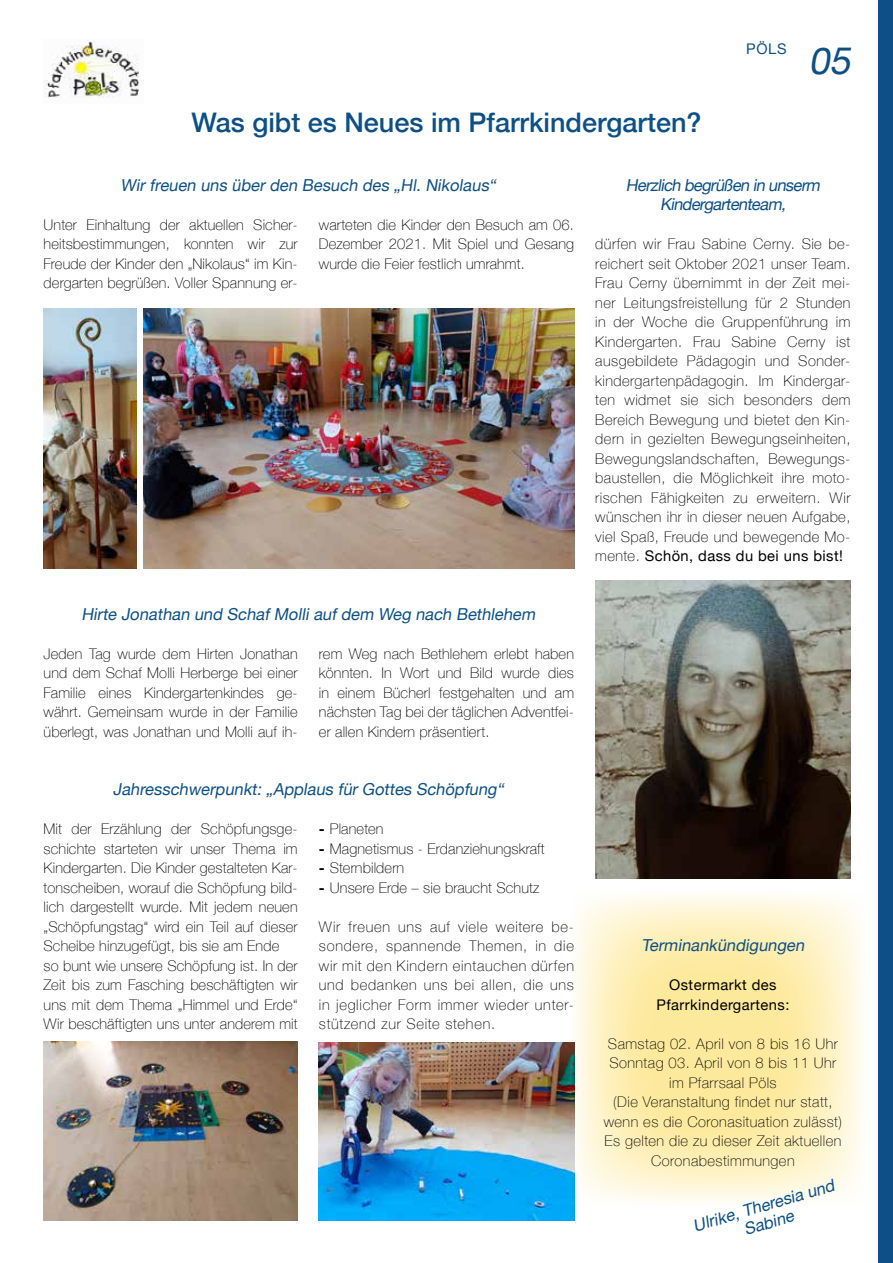
<style>
.page{position:relative;width:893px;height:1263px;background:#fff}
.page>*{position:absolute;margin:0;border:0;box-sizing:border-box;transform-origin:0 0}
.t1{font:italic 37.5px "Helvetica Neue";color:#0e5085}
.t2{font:500 27px "Helvetica Neue";color:#0e5085}
.t3{font:italic 16.5px/18px "Helvetica Neue";color:#0e5085;text-align:center}
.t4{font:100 14.7px/19.5px "Helvetica Neue";letter-spacing:.01em;color:#000;text-align:justify}
.t5{font:100 14.7px/19.5px "Helvetica Neue";letter-spacing:.03em;color:#000;text-align:center}
.t6{font:14.7px/19.5px "Helvetica Neue";letter-spacing:.03em;color:#000;text-align:center}
.t7{font:14.7px "Helvetica Neue";color:#0e5085}
.s1{font-weight:700}
.s2{font-weight:400}
</style>
<div class="page">
<div style="left:878px;top:0;width:15px;height:1263px;background:#0e5085"></div>
<svg style="left:574px;top:895px;width:289px;height:312px;background:#fdf0c0"></svg>
<img style="left:44px;top:40px;width:95px;height:58px">
<img style="left:595px;top:580px;width:255px;height:299px">
<img style="left:44px;top:308px;width:92px;height:260px">
<img style="left:144px;top:308px;width:430px;height:260px">
<img style="left:44px;top:1042px;width:254px;height:178px">
<img style="left:319px;top:1042px;width:255px;height:178px">
<h2 class="t2" style="left:191px;top:101px;width:512px">Was gibt es Neues im Pfarrkindergarten?</h2>
<p class="t7" style="left:746px;top:38px;width:42px">PÖLS</p>
<h1 class="t1" style="left:809px;top:33px;width:52px">05</h1>
<p class="t3" style="left:121px;top:177px;width:381px">Wirfreuen uns überden Besuch des „Hl.Nikolaus“</p>
<p class="t4" style="left:44px;top:214px;width:256px">Unter Einhaltung der aktuellen Sicher&shy;heitsbestimmungen, konnten wir zur Freude der Kinder den „Nikolaus“ im Kin&shy;dergarten begrüßen. Voller Spannung er-</p>
<p class="t4" style="left:319px;top:214px;width:257px">warteten die Kinder den Besuch am 06.<br>Dezember 2021. Mit Spiel und Gesang wurde die Feier festlich umrahmt.</p>
<p class="t3" style="left:81px;top:606px;width:459px">Hirte Jonathan und SchafMolliaufdem Weg nach Bethlehem</p>
<p class="t4" style="left:44px;top:643px;width:256px">Jeden Tag wurde dem Hirten Jonathan und dem Schaf Molli Herberge bei einer Familie eines Kindergartenkindes ge&shy;währt. Gemeinsam wurde in der Familie überlegt, was Jonathan und Molli auf ih-</p>
<p class="t4" style="left:319px;top:643px;width:257px">rem Weg nach Bethlehem erlebt haben könnten. In Wort und Bild wurde dies in einem Bücherl festgehalten und am nächsten Tag bei der täglichen Adventfei&shy;er allen Kindern präsentiert.</p>
<p class="t3" style="left:113px;top:781px;width:396px">Jahresschwerpunkt:„Applaus fürGottes Schöpfung“</p>
<p class="t4" style="left:44px;top:818px;width:256px;text-align:left">Mit der Erzählung der Schöpfungsge&shy;schichte starteten wir unser Thema im Kindergarten. Die Kinder gestalteten Kar&shy;tonscheiben, worauf die Schöpfung bild&shy;lich dargestellt wurde. Mit jedem neuen „Schöpfungstag“ wird ein Teil auf dieser Scheibe hinzugefügt, bis sie am Ende so bunt wie unsere Schöpfung ist. In der Zeit bis zum Fasching beschäftigten wir uns mit dem Thema „Himmel und Erde“ Wir beschäftigten uns unter anderem mit</p>
<p class="t4" style="left:319px;top:818px;width:66px"><span class="s1">-</span> Planeten</p>
<p class="t4" style="left:319px;top:838px;width:227px"><span class="s1">-</span> Magnetismus - Erdanziehungskraft</p>
<p class="t4" style="left:319px;top:857px;width:87px"><span class="s1">-</span> Sternbildern</p>
<p class="t4" style="left:319px;top:877px;width:222px"><span class="s1">-</span> Unsere Erde – sie braucht Schutz</p>
<p class="t4" style="left:319px;top:916px;width:257px">Wir freuen uns auf viele weitere be&shy;sondere, spannende Themen, in die wir mit den Kindern eintauchen dürfen und bedanken uns bei allen, die uns in jeglicher Form immer wieder unter&shy;stützend zur Seite stehen.</p>
<p class="t3" style="left:626px;top:176px;width:200px;line-height:19.5px">Herzlichbegrüßeninunserm<br>Kindergartenteam,</p>
<p class="t4" style="left:595px;top:233px;width:257px">dürfen wir Frau Sabine Cerny. Sie be&shy;reichert seit Oktober 2021 unser Team.<br>Frau Cerny übernimmt in der Zeit mei&shy;ner Leitungsfreistellung für 2 Stunden in der Woche die Gruppenführung im Kindergarten. Frau Sabine Cerny ist ausgebildete Pädagogin und Sonder&shy;kindergartenpädagogin. Im Kindergar&shy;ten widmet sie sich besonders dem Bereich Bewegung und bietet den Kin&shy;dern in gezielten Bewegungseinheiten, Bewegungslandschaften, Bewegungs&shy;baustellen, die Möglichkeit ihre moto&shy;rischen Fähigkeiten zu erweitern. Wir wünschen ihr in dieser neuen Aufgabe, viel Spaß, Freude und bewegende Mo&shy;mente. <span class="s2">Schön, dass du bei uns bist!</span></p>
<p class="t3" style="left:642px;top:937px;width:168px">Terminankündigungen</p>
<p class="t6" style="left:656px;top:976px;width:135px">Ostermarkt des<br>Pfarrkindergartens:</p>
<p class="t5" style="left:604px;top:1033px;width:240px">Samstag 02. April von 8 bis 16 Uhr<br>Sonntag 03. April von 8 bis 11 Uhr im Pfarrsaal Pöls<br>(Die Veranstaltung findet nur statt, wenn es die Coronasituation zulässt)<br>Es gelten die zu dieser Zeit aktuellen<br>Coronabestimmungen</p>
<p class="t3" style="left:691px;top:1219px;width:148px;rotate:-17deg">Ulrike, Theresia und<br>Sabine</p>
</div>
